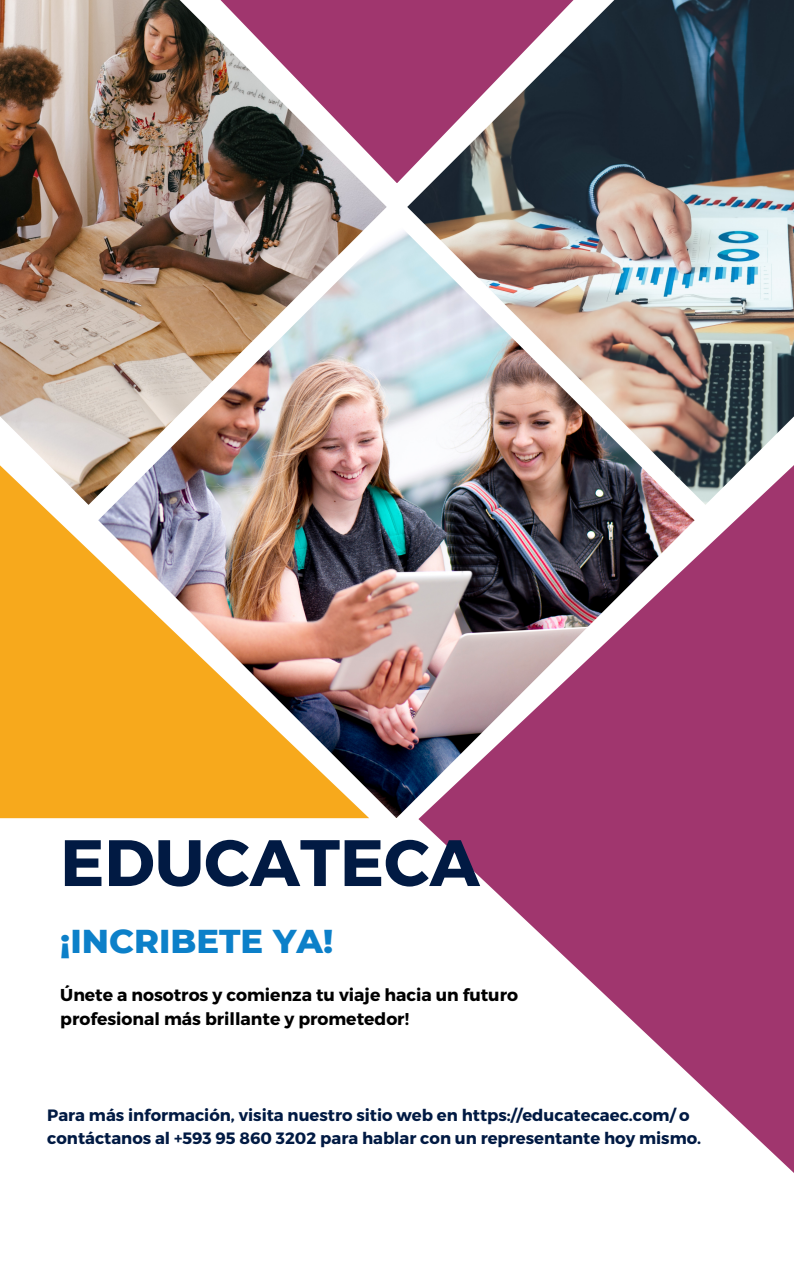
<style>
.page{position:relative;width:794px;height:1266px;background:#fff}
.page>*{position:absolute;margin:0;border:0;box-sizing:border-box;transform-origin:0 0}
.t1{font:700 65.4px "Montserrat";color:#011a43}
.t2{font:800 33.75px "Montserrat";color:#0c80c9}
.t3{font:700 17.17px/23.6px "Montserrat";color:#000}
.t4{font:700 16.42px/22.5px "Montserrat";color:#011a43}
</style>
<div class="page">
<img style="left:369px;top:231px;width:49px;height:587px">
<img style="left:0;top:0;width:386px;height:504px">
<img style="left:407px;top:0;width:386px;height:504px">
<svg style="left:205px;top:0;width:383px;height:183px;fill:#a0366e"></svg>
<svg style="left:418px;top:451px;width:375px;height:721px;fill:#a0366e"></svg>
<img style="left:0;top:450px;width:369px;height:368px">
<h2 class="t1" style="left:60px;top:820px;width:421px">EDUCATECA</h2>
<p class="t2" style="left:60px;top:920px;width:274px">¡INCRIBETE YA!</p>
<p class="t3" style="left:60px;top:982px;width:459px">Únete a nosotros y comienza tu viaje hacia un futuro profesional más brillante y prometedor!</p>
<h1 class="t4" style="left:47px;top:1103px;width:655px">Para más información, visita nuestro sitio web en https://educatecaec.com/ o contáctanos al +593 95 860 3202 para hablar con un representante hoy mismo.</h1>
</div>
